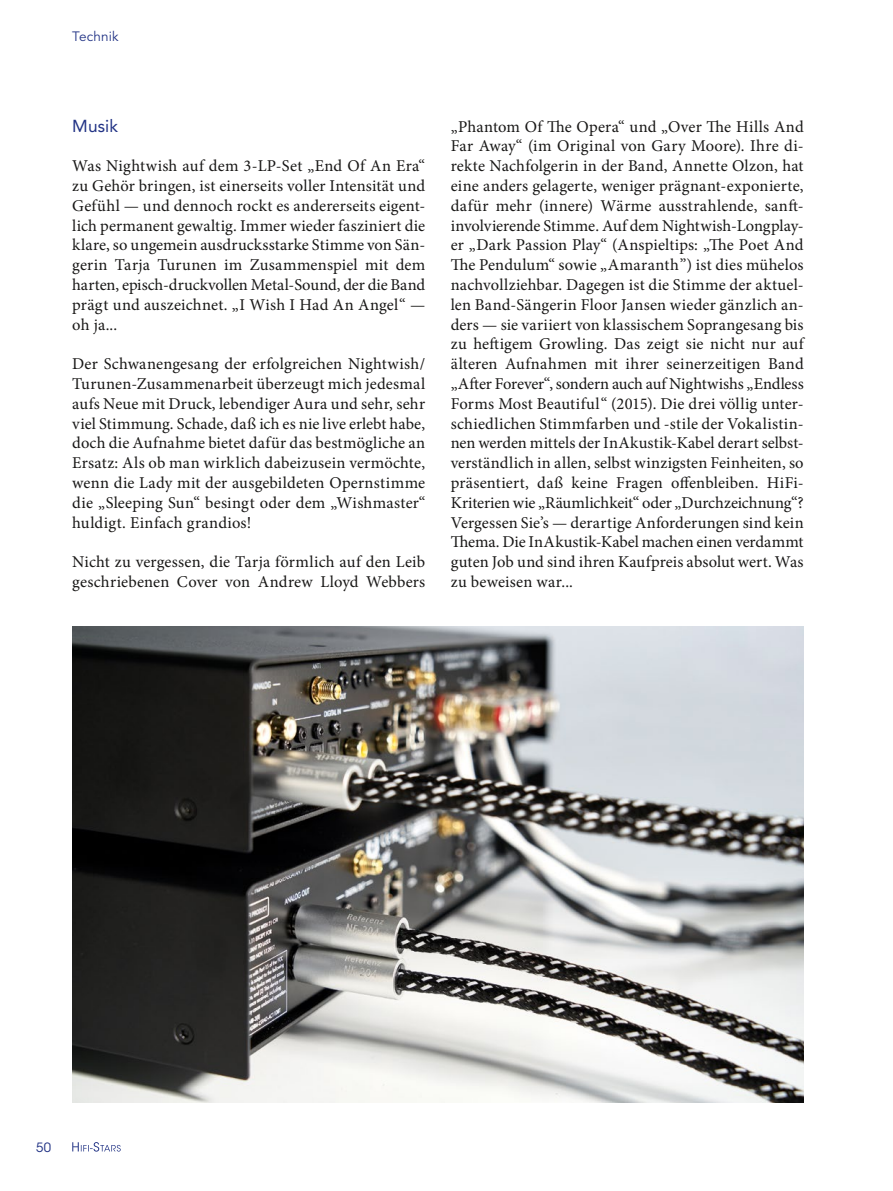
<style>
.page{position:relative;width:893px;height:1191px;background:#fff}
.page>*{position:absolute;margin:0;border:0;box-sizing:border-box;transform-origin:0 0}
.t1{font:17.25px "Avenir LT Std";letter-spacing:.005em;color:#223385}
.t2{font:16.5px/19.8px "Minion Pro";letter-spacing:.01em;color:#181716;text-align:justify}
.t3{font:13.5px "Avenir LT Std";letter-spacing:.01em;color:#223385}
.t4{font:12.75px "ITC Avant Garde Std";color:#223385}
</style>
<div class="page">
<img style="left:72px;top:626px;width:732px;height:476px">
<svg style="left:72px;top:1142px;width:49px;height:9px"></svg>
<p class="t3" style="left:72px;top:29px;width:48px">Technik</p>
<p class="t1" style="left:72px;top:116px;width:47px">Musik</p>
<p class="t2" style="left:72px;top:156px;width:354px">Was Nightwish auf dem 3-LP-Set „End Of An Era“ zu Gehör bringen, ist einerseits voller Intensität und Gefühl — und dennoch rockt es andererseits eigent&shy;lich permanent gewaltig. Immer wieder fasziniert die klare, so ungemein ausdrucksstarke Stimme von Sän&shy;gerin Tarja Turunen im Zusammenspiel mit dem harten, episch-druckvollen Metal-Sound, der die Band prägt und auszeichnet. „I Wish I Had An Angel“ — oh ja...</p>
<p class="t2" style="left:72px;top:354px;width:354px">Der Schwanengesang der erfolgreichen Nightwish/ Turunen-Zusammenarbeit überzeugt mich jedesmal aufs Neue mit Druck, lebendiger Aura und sehr, sehr viel Stimmung. Schade, daß ich es nie live erlebt habe, doch die Aufnahme bietet dafür das bestmögliche an Ersatz: Als ob man wirklich dabeizusein vermöchte, wenn die Lady mit der ausgebildeten Opernstimme die „Sleeping Sun“ besingt oder dem „Wishmaster“ huldigt. Einfach grandios!</p>
<p class="t2" style="left:72px;top:552px;width:354px">Nicht zu vergessen, die Tarja förmlich auf den Leib geschriebenen Cover von Andrew Lloyd Webbers</p>
<p class="t2" style="left:451px;top:117px;width:354px">„Phantom Of The Opera“ und „Over The Hills And Far Away“ (im Original von Gary Moore). Ihre di&shy;rekte Nachfolgerin in der Band, Annette Olzon, hat eine anders gelagerte, weniger prägnant-exponierte, dafür mehr (innere) Wärme ausstrahlende, sanft&shy;involvierende Stimme. Auf dem Nightwish-Longplay&shy;er „Dark Passion Play“ (Anspieltips: „The Poet And The Pendulum“ sowie „Amaranth”) ist dies mühelos nachvollziehbar. Dagegen ist die Stimme der aktuel&shy;len Band-Sängerin Floor Jansen wieder gänzlich an&shy;ders — sie variiert von klassischem Soprangesang bis zu heftigem Growling. Das zeigt sie nicht nur auf älteren Aufnahmen mit ihrer seinerzeitigen Band „After Forever“, sondern auch auf Nightwishs „Endless Forms Most Beautiful“ (2015). Die drei völlig unter&shy;schiedlichen Stimmfarben und -stile der Vokalistin&shy;nen werden mittels der InAkustik-Kabel derart selbst&shy;verständlich in allen, selbst winzigsten Feinheiten, so präsentiert, daß keine Fragen offenbleiben. HiFi-Kriterien wie „Räumlichkeit“ oder „Durchzeichnung“?<br>Vergessen Sie’s — derartige Anforderungen sind kein Thema. Die InAkustik-Kabel machen einen verdammt guten Job und sind ihren Kaufpreis absolut wert. Was zu beweisen war...</p>
<p class="t4" style="left:36px;top:1139px;width:17px">50</p>
</div>
